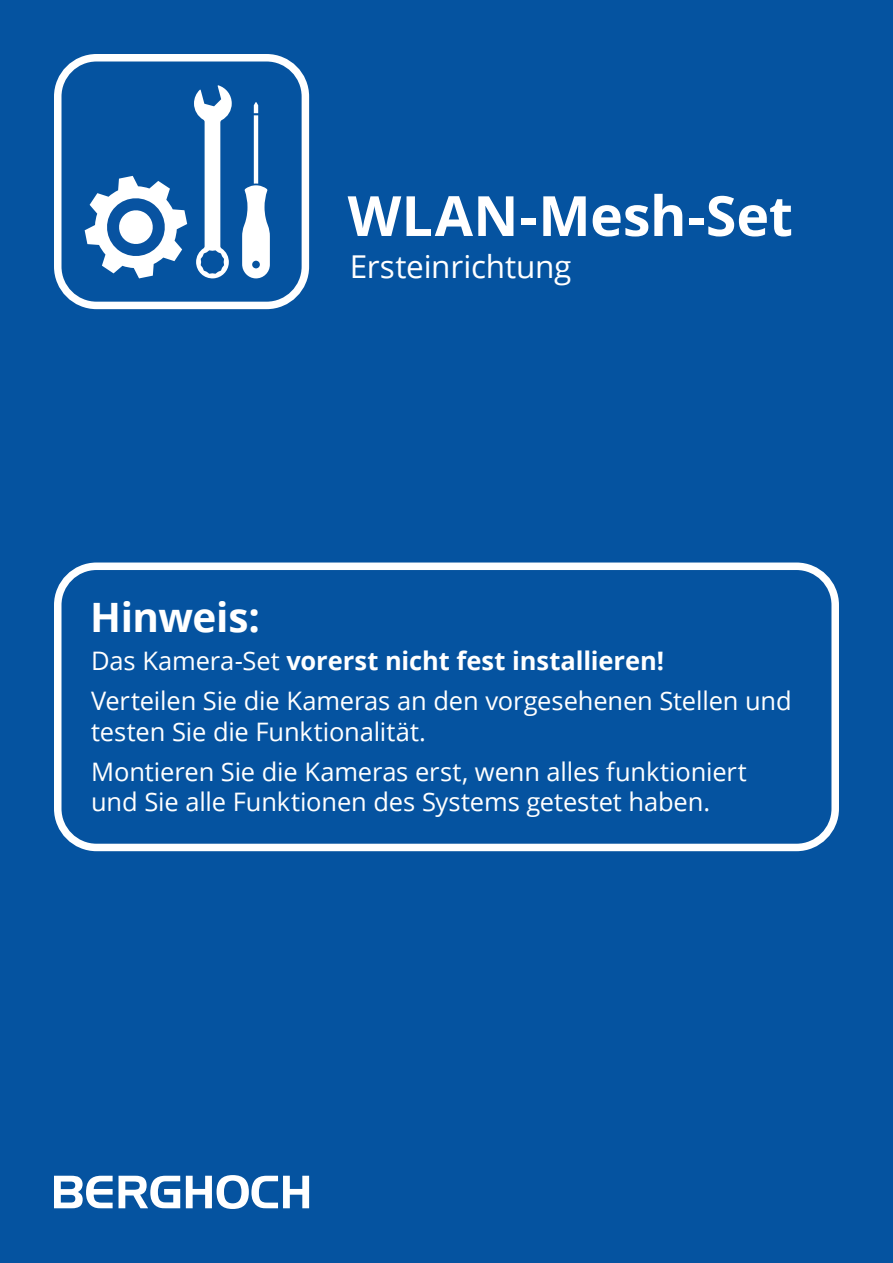
<style>
.page{position:relative;width:893px;height:1263px;background:#0553a0}
.page>*{position:absolute;margin:0;border:0;box-sizing:border-box;transform-origin:0 0}
.t1{font:700 55.5px "Open Sans";color:#fff}
.t2{font:700 40.5px "Open Sans";letter-spacing:-.01em;color:#fff}
.t3{font:31.5px "Open Sans";letter-spacing:-.01em;color:#fff}
.t4{font:25.5px/30.6px "Open Sans";letter-spacing:-.005em;color:#fff}
.t5{font:700 25.5px "Open Sans";letter-spacing:-.005em;color:#fff}
.s1{font-weight:400}
</style>
<div class="page">
<svg style="left:54px;top:1175px;width:255px;height:34px"></svg>
<svg style="left:194px;top:85px;width:76px;height:194px"></svg>
<svg style="left:85px;top:176px;width:102px;height:102px"></svg>
<div style="left:54px;top:54px;width:255px;height:255px;border:8px solid #fff;border-radius:39px"></div>
<div style="left:54px;top:562px;width:785px;height:289px;border:8px solid #fff;border-radius:39px"></div>
<h1 class="t1" style="left:348px;top:177px;width:447px">WLAN-Mesh-Set</h1>
<p class="t3" style="left:350px;top:245px;width:223px">Ersteinrichtung</p>
<h2 class="t2" style="left:90px;top:588px;width:171px">Hinweis:</h2>
<p class="t5" style="left:91px;top:643px;width:574px"><span class="s1">Das Kamera-Set</span> vorerst nicht fest installieren!</p>
<p class="t4" style="left:91px;top:685px;width:702px">Verteilen Sie die Kameras an den vorgesehenen Stellen und testen Sie die Funktionalität.</p>
<p class="t4" style="left:91px;top:755px;width:657px">Montieren Sie die Kameras erst, wenn alles funktioniert und Sie alle Funktionen des Systems getestet haben.</p>
</div>
